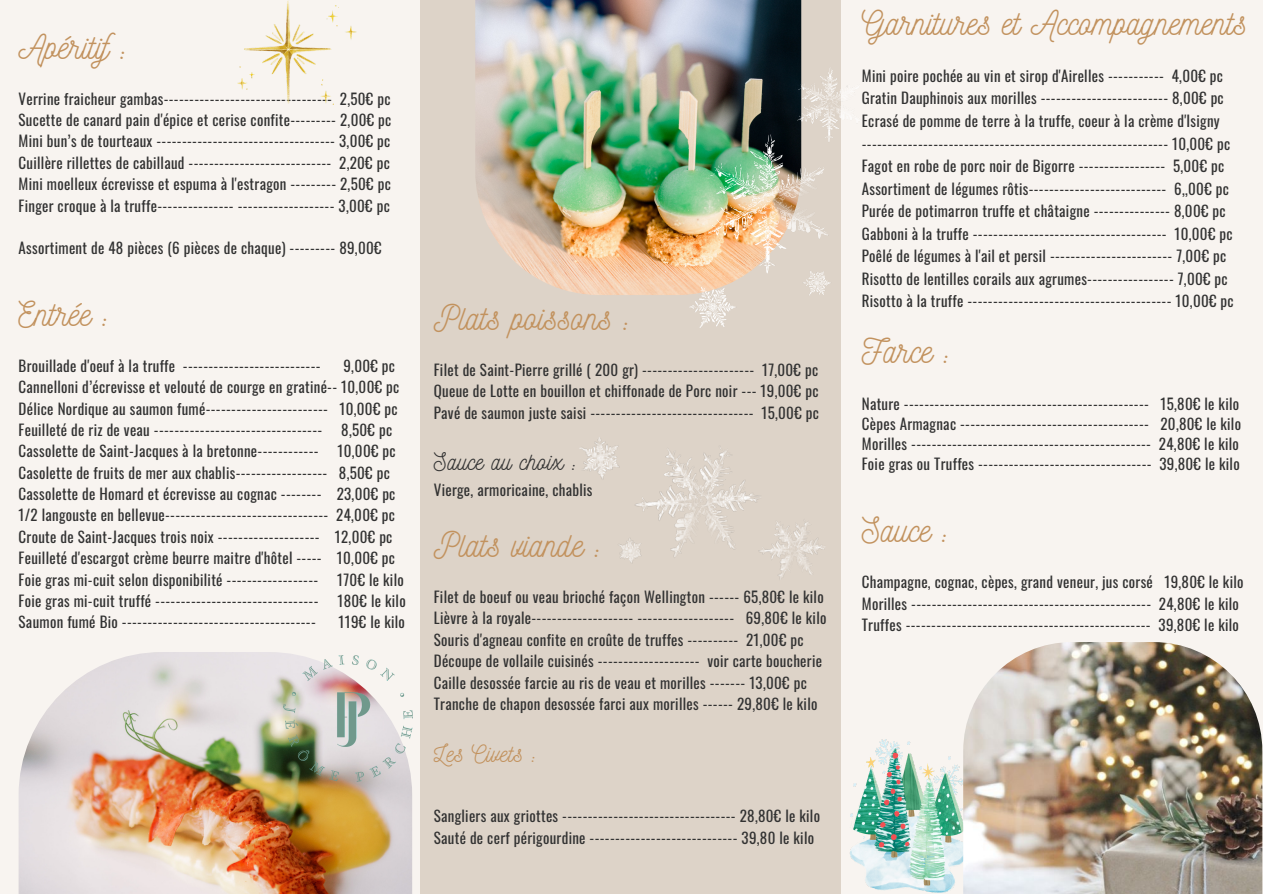
<style>
.page{position:relative;width:1263px;height:894px;background:#fff}
.page>*{position:absolute;margin:0;border:0;box-sizing:border-box;transform-origin:0 0}
.t1{font:34.35px "Nickainley";letter-spacing:.005em;color:#c2925e}
.t2{font:24px "Nickainley";letter-spacing:.02em;color:#323232}
.t3{font:24px "Nickainley";letter-spacing:.02em;color:#c2925e}
.t4{font:15px "Oswald";letter-spacing:.02em;color:#323232}
</style>
<div class="page">
<div style="left:0;top:0;width:1263px;height:893px;background:#f8f4f0"></div>
<div style="left:421px;top:0;width:420px;height:893px;background:#ddd3c8"></div>
<img style="left:475px;top:0;width:326px;height:295px">
<img style="left:19px;top:652px;width:393px;height:241px">
<img style="left:284px;top:655px;width:129px;height:126px">
<img style="left:850px;top:739px;width:113px;height:153px">
<img style="left:963px;top:642px;width:299px;height:251px">
<img style="left:238px;top:0;width:118px;height:105px">
<img style="left:579px;top:437px;width:246px;height:142px">
<img style="left:689px;top:68px;width:159px;height:259px">
<p class="t1" style="left:19px;top:24px;width:111px">Apéritif:</p>
<p class="t4" style="left:19px;top:87px;width:373px">Verrine fraicheur gambas--------------------------------- 2,50€ pc</p>
<p class="t4" style="left:19px;top:108px;width:374px">Sucette de canard pain d'épice et cerise confite--------- 2,00€ pc</p>
<p class="t4" style="left:19px;top:129px;width:373px">Mini bun’s de tourteaux ----------------------------------- 3,00€ pc</p>
<p class="t4" style="left:19px;top:151px;width:373px">Cuillère rillettes de cabillaud ---------------------------- 2,20€ pc</p>
<p class="t4" style="left:19px;top:172px;width:374px">Mini moelleux écrevisse et espuma à l'estragon --------- 2,50€ pc</p>
<p class="t4" style="left:19px;top:194px;width:373px">Finger croque à la truffe--------------- ------------------- 3,00€ pc</p>
<p class="t4" style="left:19px;top:236px;width:364px">Assortiment de 48 pièces (6 pièces de chaque) --------- 89,00€</p>
<p class="t1" style="left:19px;top:291px;width:93px">Entrée :</p>
<p class="t4" style="left:19px;top:354px;width:304px">Brouillade d'oeuf à la truffe ---------------------------</p>
<p class="t4" style="left:343px;top:354px;width:53px">9,00€ pc</p>
<p class="t4" style="left:19px;top:375px;width:382px">Cannelloni d’écrevisse et velouté de courge en gratiné-- 10,00€ pc</p>
<p class="t4" style="left:19px;top:396px;width:381px">Délice Nordique au saumon fumé------------------------ 10,00€ pc</p>
<p class="t4" style="left:19px;top:418px;width:305px">Feuilleté de riz de veau ---------------------------------</p>
<p class="t4" style="left:341px;top:418px;width:52px">8,50€ pc</p>
<p class="t4" style="left:19px;top:439px;width:301px">Cassolette de Saint-Jacques à la bretonne------------</p>
<p class="t4" style="left:338px;top:439px;width:60px">10,00€ pc</p>
<p class="t4" style="left:19px;top:460px;width:373px">Casolette de fruits de mer aux chablis------------------ 8,50€ pc</p>
<p class="t4" style="left:19px;top:482px;width:378px">Cassolette de Homard et écrevisse au cognac -------- 23,00€ pc</p>
<p class="t4" style="left:19px;top:503px;width:378px">1/2 langouste en bellevue-------------------------------- 24,00€ pc</p>
<p class="t4" style="left:19px;top:525px;width:375px">Croute de Saint-Jacques trois noix -------------------- 12,00€ pc</p>
<p class="t4" style="left:19px;top:546px;width:378px">Feuilleté d'escargot crème beurre maitre d'hôtel ----- 10,00€ pc</p>
<p class="t4" style="left:19px;top:567px;width:301px">Foie gras mi-cuit selon disponibilité ------------------</p>
<p class="t4" style="left:337px;top:567px;width:68px">170€ le kilo</p>
<p class="t4" style="left:19px;top:589px;width:301px">Foie gras mi-cuit truffé --------------------------------</p>
<p class="t4" style="left:338px;top:589px;width:70px">180€ le kilo</p>
<p class="t4" style="left:19px;top:610px;width:299px">Saumon fumé Bio --------------------------------------</p>
<p class="t4" style="left:339px;top:610px;width:68px">119€ le kilo</p>
<p class="t1" style="left:434px;top:295px;width:199px">Plats poissons :</p>
<p class="t4" style="left:434px;top:358px;width:386px">Filet de Saint-Pierre grillé ( 200 gr) ---------------------- 17,00€ pc</p>
<p class="t4" style="left:434px;top:379px;width:386px">Queue de Lotte en bouillon et chiffonade de Porc noir --- 19,00€ pc</p>
<p class="t4" style="left:434px;top:400px;width:387px">Pavé de saumon juste saisi -------------------------------- 15,00€ pc</p>
<p class="t2" style="left:434px;top:446px;width:145px">Sauce au choix :</p>
<p class="t4" style="left:434px;top:478px;width:160px">Vierge, armoricaine, chablis</p>
<p class="t1" style="left:434px;top:522px;width:170px">Plats viande :</p>
<p class="t4" style="left:434px;top:585px;width:391px">Filet de boeuf ou veau brioché façon Wellington ------ 65,80€ le kilo</p>
<p class="t4" style="left:434px;top:606px;width:394px">Lièvre à la royale-------------------- ------------------- 69,80€ le kilo</p>
<p class="t4" style="left:434px;top:627px;width:371px">Souris d'agneau confite en croûte de truffes ---------- 21,00€ pc</p>
<p class="t4" style="left:434px;top:649px;width:390px">Découpe de vollaile cuisinés -------------------- voir carte boucherie</p>
<p class="t4" style="left:434px;top:670px;width:375px">Caille desossée farcie au ris de veau et morilles ------- 13,00€ pc</p>
<p class="t4" style="left:434px;top:691px;width:385px">Tranche de chapon desossée farci aux morilles ------ 29,80€ le kilo</p>
<p class="t3" style="left:434px;top:737px;width:105px">Les Civets :</p>
<p class="t4" style="left:434px;top:804px;width:388px">Sangliers aux griottes ---------------------------------- 28,80€ le kilo</p>
<p class="t4" style="left:434px;top:825px;width:382px">Sauté de cerf périgourdine ----------------------------- 39,80 le kilo</p>
<p class="t1" style="left:862px;top:0;width:387px">Garnitures et Accompagnements</p>
<p class="t4" style="left:862px;top:64px;width:363px">Mini poire pochée au vin et sirop d'Airelles ----------- 4,00€ pc</p>
<p class="t4" style="left:862px;top:87px;width:363px">Gratin Dauphinois aux morilles ------------------------- 8,00€ pc</p>
<p class="t4" style="left:862px;top:109px;width:359px">Ecrasé de pomme de terre à la truffe, coeur à la crème d'Isigny</p>
<p class="t4" style="left:862px;top:131px;width:370px">------------------------------------------------------------ 10,00€ pc</p>
<p class="t4" style="left:862px;top:154px;width:364px">Fagot en robe de porc noir de Bigorre ----------------- 5,00€ pc</p>
<p class="t4" style="left:862px;top:176px;width:369px">Assortiment de légumes rôtis--------------------------- 6,,00€ pc</p>
<p class="t4" style="left:862px;top:199px;width:365px">Purée de potimarron truffe et châtaigne --------------- 8,00€ pc</p>
<p class="t4" style="left:862px;top:221px;width:372px">Gabboni à la truffe -------------------------------------- 10,00€ pc</p>
<p class="t4" style="left:862px;top:244px;width:366px">Poêlé de légumes à l'ail et persil ------------------------ 7,00€ pc</p>
<p class="t4" style="left:862px;top:266px;width:367px">Risotto de lentilles corails aux agrumes----------------- 7,00€ pc</p>
<p class="t4" style="left:862px;top:289px;width:373px">Risotto à la truffe ---------------------------------------- 10,00€ pc</p>
<p class="t1" style="left:862px;top:328px;width:91px">Farce :</p>
<p class="t4" style="left:862px;top:391px;width:379px">Nature ------------------------------------------------ 15,80€ le kilo</p>
<p class="t4" style="left:862px;top:412px;width:381px">Cèpes Armagnac ------------------------------------- 20,80€ le kilo</p>
<p class="t4" style="left:862px;top:432px;width:379px">Morilles ----------------------------------------------- 24,80€ le kilo</p>
<p class="t4" style="left:862px;top:452px;width:379px">Foie gras ou Truffes ---------------------------------- 39,80€ le kilo</p>
<p class="t1" style="left:862px;top:507px;width:90px">Sauce :</p>
<p class="t4" style="left:862px;top:570px;width:383px">Champagne, cognac, cèpes, grand veneur, jus corsé 19,80€ le kilo</p>
<p class="t4" style="left:862px;top:591px;width:379px">Morilles ----------------------------------------------- 24,80€ le kilo</p>
<p class="t4" style="left:862px;top:613px;width:379px">Truffes ------------------------------------------------ 39,80€ le kilo</p>
</div>
